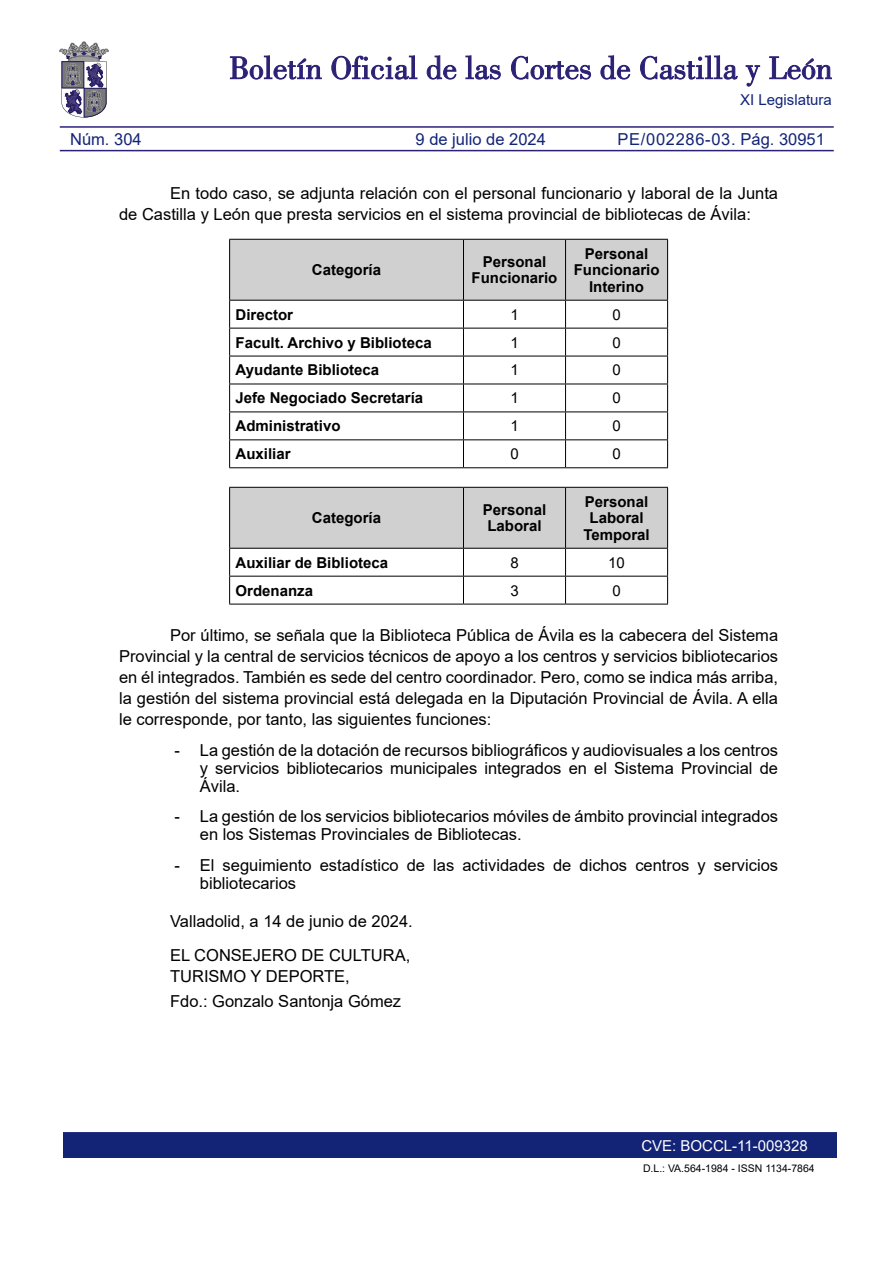
<style>
.page{position:relative;width:893px;height:1263px;background:#fff}
.page>*{position:absolute;margin:0;border:0;box-sizing:border-box;transform-origin:0 0}
.textosangria{font:16.5px/21px "Arial";color:#000}
.textolista{font:16.5px/18px "Arial";color:#000}
.firmaautoridad{font:16.5px/21px "Arial";color:#000}
.firmafecha{font:16.5px "Arial";color:#000}
.firmafirmante{font:16.5px "Arial";color:#000}
.ordencabecera{font:16.5px "Arial";letter-spacing:.04em;color:#132477}
.t1{font:16.5px "Arial";color:#122478}
.textotabla{font:700 15px/16.5px "Arial";color:#000;text-align:center}
.cvepie{font:15px "Arial";color:#fff}
.textotabla-2{font:15px "Arial";color:#000}
.t2{font:15px "Arial";color:#122478}
.t3{font:10.5px "Arial";color:#000}
.s1{color:#122478}
</style>
<div class="page">
<div style="left:64px;top:1132px;width:772px;height:25px;background:#132477"></div>
<hr style="left:60px;top:150px;width:774px;height:1px;background:#2b2175">
<hr style="left:60px;top:126px;width:774px;height:2px;background:#2b2175">
<svg style="left:230px;top:55px;width:92px;height:24px"></svg>
<svg style="left:331px;top:55px;width:86px;height:25px"></svg>
<svg style="left:427px;top:55px;width:29px;height:24px"></svg>
<svg style="left:466px;top:55px;width:35px;height:24px"></svg>
<svg style="left:511px;top:56px;width:80px;height:24px"></svg>
<svg style="left:600px;top:55px;width:30px;height:24px"></svg>
<svg style="left:640px;top:55px;width:98px;height:25px"></svg>
<svg style="left:746px;top:65px;width:14px;height:22px"></svg>
<svg style="left:769px;top:56px;width:63px;height:23px"></svg>
<svg style="left:59px;top:42px;width:50px;height:75px"></svg>
<svg style="left:229px;top:239px;width:439px;height:228px"></svg>
<hr style="left:229px;top:467px;width:234px;height:1px;background:#000">
<hr style="left:463px;top:467px;width:103px;height:1px;background:#000">
<hr style="left:566px;top:467px;width:102px;height:1px;background:#000">
<svg style="left:229px;top:487px;width:439px;height:117px"></svg>
<hr style="left:229px;top:604px;width:234px;height:1px;background:#000">
<hr style="left:463px;top:604px;width:103px;height:1px;background:#000">
<hr style="left:566px;top:604px;width:102px;height:1px;background:#000">
<p class="t2" style="left:740px;top:89px;width:93px">XI Legislatura</p>
<p class="ordencabecera" style="left:618px;top:128px;width:209px">PE/002286-03. <span class="s1">Pág. 30951</span></p>
<p class="textosangria" style="left:119px;top:183px;width:661px;text-indent:51px">En todo caso, se adjunta relación con el personal funcionario y laboral de la Junta de Castilla y León que presta servicios en el sistema provincial de bibliotecas de Ávila:</p>
<p class="t1" style="left:70px;top:128px;width:73px">Núm. 304</p>
<p class="t1" style="left:416px;top:128px;width:132px">9 de julio de 2024</p>
<p class="textotabla" style="left:312px;top:262px;width:71px">Categoría</p>
<p class="textotabla" style="left:472px;top:254px;width:87px">Personal<br>Funcionario</p>
<p class="textotabla" style="left:585px;top:245px;width:65px">Personal</p>
<p class="textotabla" style="left:574px;top:262px;width:87px">Funcionario</p>
<p class="textotabla" style="left:589px;top:278px;width:57px">Interino</p>
<p class="textotabla" style="left:236px;top:306px;width:59px">Director</p>
<p class="textotabla-2" style="left:510px;top:304px;width:10px">1</p>
<p class="textotabla-2" style="left:612px;top:304px;width:10px">0</p>
<p class="textotabla" style="left:236px;top:334px;width:198px">Facult. Archivo y Biblioteca</p>
<p class="textotabla-2" style="left:510px;top:332px;width:10px">1</p>
<p class="textotabla-2" style="left:612px;top:332px;width:10px">0</p>
<p class="textotabla" style="left:236px;top:362px;width:145px">Ayudante Biblioteca</p>
<p class="textotabla-2" style="left:510px;top:360px;width:10px">1</p>
<p class="textotabla-2" style="left:612px;top:360px;width:10px">0</p>
<p class="textotabla" style="left:236px;top:390px;width:189px">Jefe Negociado Secretaría</p>
<p class="textotabla-2" style="left:510px;top:388px;width:10px">1</p>
<p class="textotabla-2" style="left:612px;top:388px;width:10px">0</p>
<p class="textotabla" style="left:236px;top:418px;width:107px">Administrativo</p>
<p class="textotabla-2" style="left:510px;top:416px;width:10px">1</p>
<p class="textotabla-2" style="left:612px;top:416px;width:10px">0</p>
<p class="textotabla" style="left:236px;top:446px;width:57px">Auxiliar</p>
<p class="textotabla-2" style="left:510px;top:444px;width:10px">0</p>
<p class="textotabla-2" style="left:612px;top:444px;width:10px">0</p>
<p class="textotabla" style="left:312px;top:510px;width:71px">Categoría</p>
<p class="textotabla" style="left:483px;top:502px;width:65px">Personal<br>Laboral</p>
<p class="textotabla" style="left:585px;top:493px;width:65px">Personal</p>
<p class="textotabla" style="left:583px;top:510px;width:68px">Laboral<br>Temporal</p>
<p class="textotabla" style="left:236px;top:554px;width:154px">Auxiliar de Biblioteca</p>
<p class="textotabla-2" style="left:510px;top:552px;width:10px">8</p>
<p class="textotabla-2" style="left:608px;top:552px;width:18px">10</p>
<p class="textotabla" style="left:236px;top:582px;width:79px">Ordenanza</p>
<p class="textotabla-2" style="left:510px;top:580px;width:10px">3</p>
<p class="textotabla-2" style="left:612px;top:580px;width:10px">0</p>
<p class="textosangria" style="left:119px;top:624px;width:661px;text-align:justify;text-indent:51px">Por último, se señala que la Biblioteca Pública de Ávila es la cabecera del Sistema Provincial y la central de servicios técnicos de apoyo a los centros y servicios bibliotecarios en él integrados. También es sede del centro coordinador. Pero, como se indica más arriba, la gestión del sistema provincial está delegada en la Diputación Provincial de Ávila. A ella le corresponde, por tanto, las siguientes funciones:</p>
<p class="textolista" style="left:200px;top:741px;width:580px;text-align:justify;text-indent:-26px">- La gestión de la dotación de recursos bibliográficos y audiovisuales a los centros y servicios bibliotecarios municipales integrados en el Sistema Provincial de Ávila.</p>
<p class="textolista" style="left:200px;top:807px;width:580px;text-indent:-26px">- La gestión de los servicios bibliotecarios móviles de ámbito provincial integrados en los Sistemas Provinciales de Bibliotecas.</p>
<p class="textolista" style="left:200px;top:856px;width:580px;text-indent:-26px">- El seguimiento estadístico de las actividades de dichos centros y servicios bibliotecarios</p>
<p class="firmafecha" style="left:170px;top:910px;width:244px">Valladolid, a 14 de junio de 2024.</p>
<p class="firmaautoridad" style="left:170px;top:944px;width:242px">EL CONSEJERO DE CULTURA,<br>TURISMO Y DEPORTE,</p>
<p class="firmafirmante" style="left:170px;top:990px;width:233px">Fdo.: Gonzalo Santonja Gómez</p>
<p class="cvepie" style="left:641px;top:1135px;width:168px">CVE: BOCCL-11-009328</p>
<p class="t3" style="left:643px;top:1161px;width:173px">D.L.: VA.564-1984 - ISSN 1134-7864</p>
</div>
